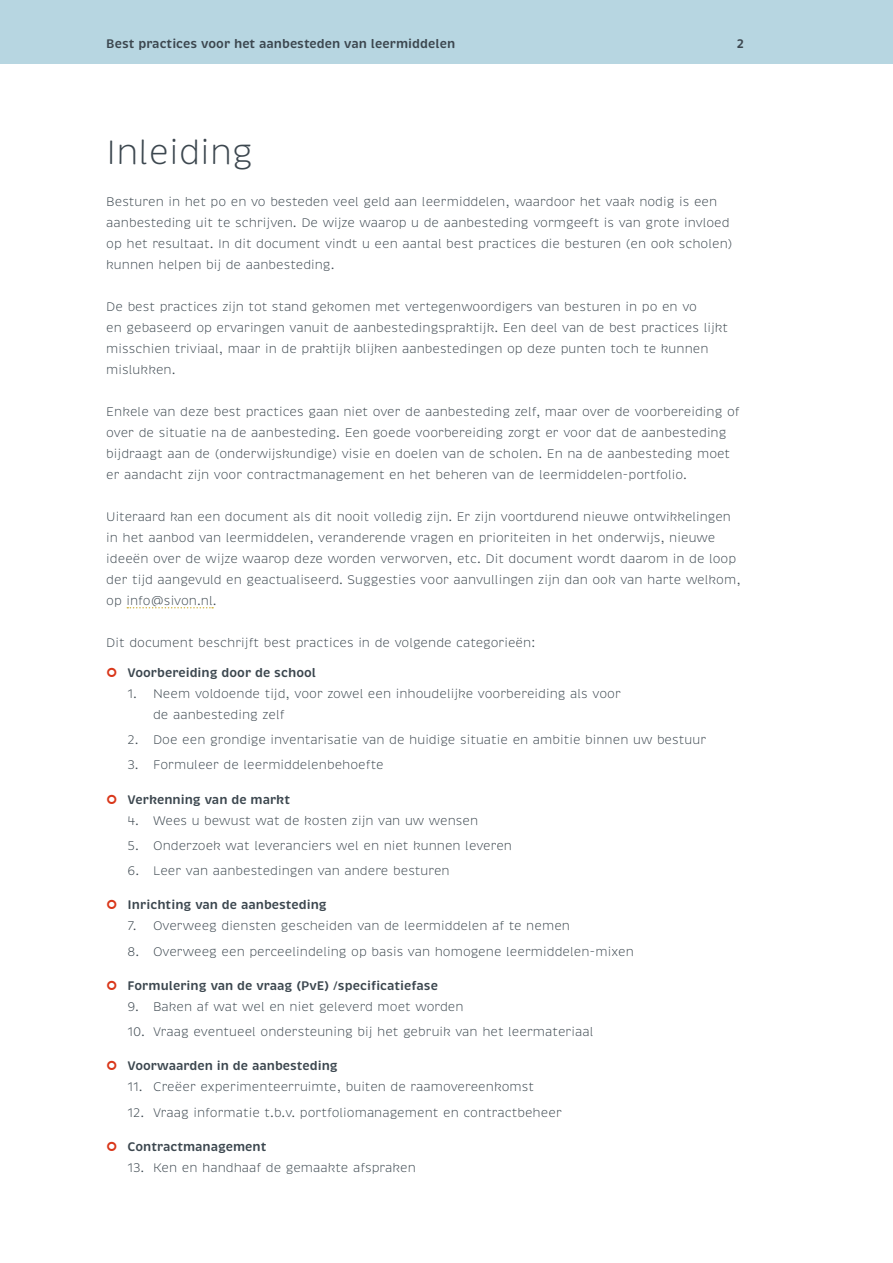
<style>
.page{position:relative;width:893px;height:1263px;background:#fff}
.page>*{position:absolute;margin:0;border:0;box-sizing:border-box;transform-origin:0 0}
.t1{font:300 34.5px "Brevia";color:#3c474f}
.t2{font:300 12.75px/21px "Brevia";color:#3c474f}
.t3{font:600 12.75px "Brevia";color:#3c474f}
</style>
<div class="page">
<div style="left:0;top:0;width:893px;height:64px;background:#b7d6e1"></div>
<svg style="left:127px;top:607px;width:86px;height:1px"></svg>
<p class="t3" style="left:106px;top:36px;width:350px">Best practices voor het aanbesteden van leermiddelen</p>
<p class="t3" style="left:737px;top:36px;width:9px">2</p>
<h1 class="t1" style="left:106px;top:131px;width:149px">Inleiding</h1>
<p class="t2" style="left:106px;top:191px;width:628px">Besturen in het po en vo besteden veel geld aan leermiddelen, waardoor het vaak nodig is een aanbesteding uit te schrijven. De wijze waarop u de aanbesteding vormgeeft is van grote invloed op het resultaat. In dit document vindt u een aantal best practices die besturen (en ook scholen) kunnen helpen bij de aanbesteding.</p>
<p class="t2" style="left:106px;top:296px;width:623px">De best practices zijn tot stand gekomen met vertegenwoordigers van besturen in po en vo<br>en gebaseerd op ervaringen vanuit de aanbestedingspraktijk. Een deel van de best practices lijkt misschien triviaal, maar in de praktijk blijken aanbestedingen op deze punten toch te kunnen mislukken.</p>
<p class="t2" style="left:106px;top:401px;width:635px">Enkele van deze best practices gaan niet over de aanbesteding zelf, maar over de voorbereiding of over de situatie na de aanbesteding. Een goede voorbereiding zorgt er voor dat de aanbesteding bijdraagt aan de (onderwijskundige) visie en doelen van de scholen. En na de aanbesteding moet er aandacht zijn voor contractmanagement en het beheren van de leermiddelen-portfolio.</p>
<p class="t2" style="left:106px;top:506px;width:636px">Uiteraard kan een document als dit nooit volledig zijn. Er zijn voortdurend nieuwe ontwikkelingen in het aanbod van leermiddelen, veranderende vragen en prioriteiten in het onderwijs, nieuwe ideeën over de wijze waarop deze worden verworven, etc. Dit document wordt daarom in de loop der tijd aangevuld en geactualiseerd. Suggesties voor aanvullingen zijn dan ook van harte welkom, op info@sivon.nl.</p>
<p class="t2" style="left:106px;top:632px;width:430px">Dit document beschrijft best practices in de volgende categorieën:</p>
<p class="t3" style="left:128px;top:664px;width:190px">Voorbereiding door de school</p>
<p class="t2" style="left:153px;top:683px;width:469px;text-indent:-26px">1. Neem voldoende tijd, voor zowel een inhoudelijke voorbereiding als voor de aanbesteding zelf</p>
<p class="t2" style="left:128px;top:729px;width:580px">2. Doe een grondige inventarisatie van de huidige situatie en ambitie binnen uw bestuur</p>
<p class="t2" style="left:128px;top:755px;width:258px">3. Formuleer de leermiddelenbehoefte</p>
<p class="t3" style="left:128px;top:791px;width:164px">Verkenning van de markt</p>
<p class="t2" style="left:128px;top:810px;width:352px">4. Wees u bewust wat de kosten zijn van uw wensen</p>
<p class="t2" style="left:128px;top:835px;width:386px">5. Onderzoek wat leveranciers wel en niet kunnen leveren</p>
<p class="t2" style="left:128px;top:860px;width:324px">6. Leer van aanbestedingen van andere besturen</p>
<p class="t3" style="left:128px;top:897px;width:201px">Inrichting van de aanbesteding</p>
<p class="t2" style="left:128px;top:916px;width:444px">7. Overweeg diensten gescheiden van de leermiddelen af te nemen</p>
<p class="t2" style="left:128px;top:941px;width:508px">8. Overweeg een perceelindeling op basis van homogene leermiddelen-mixen</p>
<p class="t3" style="left:128px;top:977px;width:312px">Formulering van de vraag (PvE) /specificatiefase</p>
<p class="t2" style="left:128px;top:996px;width:338px">9. Baken af wat wel en niet geleverd moet worden</p>
<p class="t2" style="left:128px;top:1021px;width:467px">10. Vraag eventueel ondersteuning bij het gebruik van het leermateriaal</p>
<p class="t3" style="left:128px;top:1058px;width:212px">Voorwaarden in de aanbesteding</p>
<p class="t2" style="left:128px;top:1077px;width:408px">11. Creëer experimenteerruimte, buiten de raamovereenkomst</p>
<p class="t2" style="left:128px;top:1102px;width:436px">12. Vraag informatie t.b.v. portfoliomanagement en contractbeheer</p>
<p class="t3" style="left:128px;top:1138px;width:140px">Contractmanagement</p>
<p class="t2" style="left:128px;top:1157px;width:290px">13. Ken en handhaaf de gemaakte afspraken</p>
</div>
